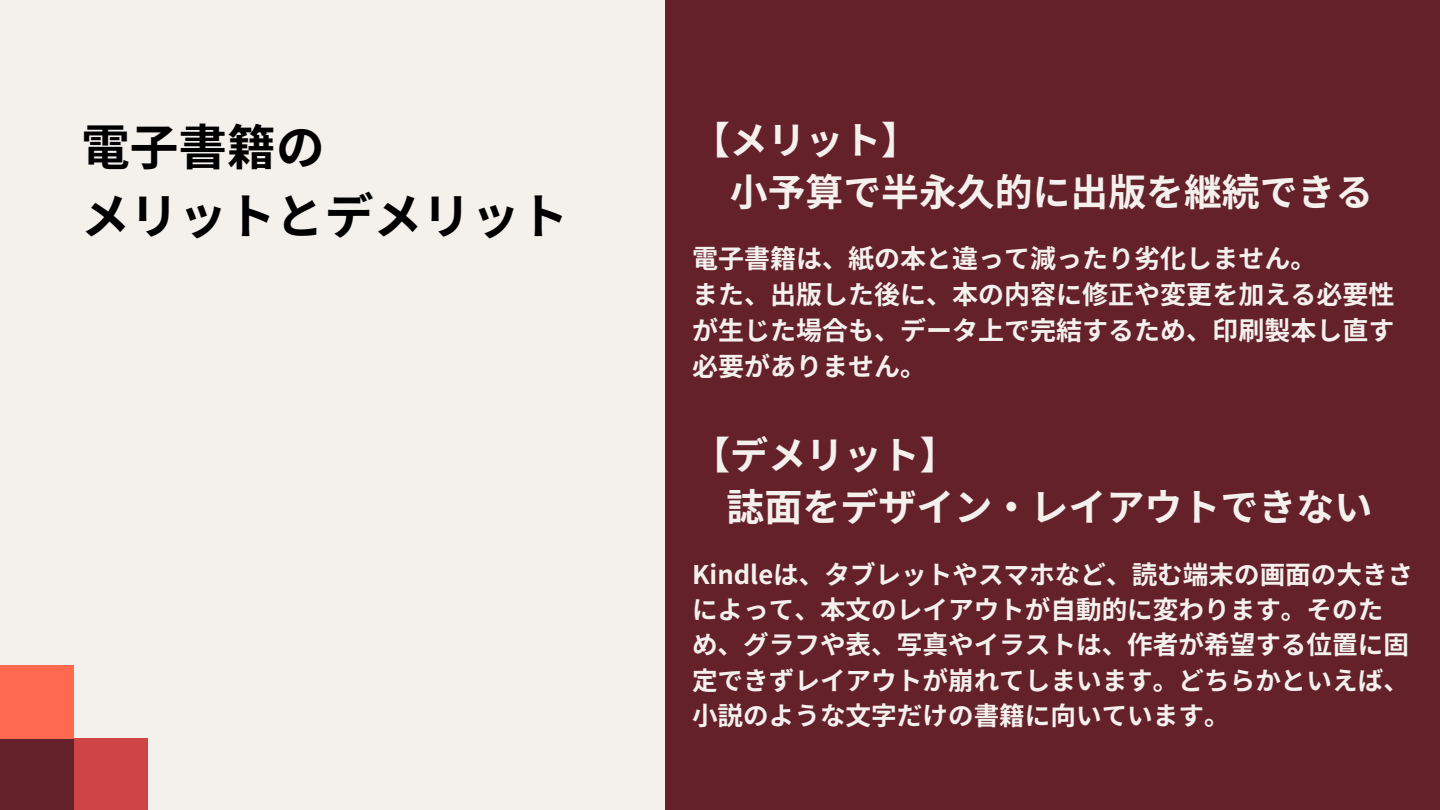
<style>
.page{position:relative;width:1440px;height:810px;background:#f4f1ed}
.page>*{position:absolute;margin:0;border:0;box-sizing:border-box;transform-origin:0 0}
.t1{font:700 48.8px "Source Han Sans JP";color:#000}
.t2{font:700 38px "Source Han Sans JP";color:#f4f1ed}
.t3{font:700 37.9px "Source Han Sans JP";color:#f4f1ed}
.t4{font:700 26px/36px "Source Han Sans JP";color:#f4f1ed;text-align:justify}
.t5{font:700 25.6px/35.2px "Source Han Sans JP";color:#f4f1ed}
</style>
<div class="page">
<div style="left:666px;top:0;width:774px;height:810px;background:#65212a"></div>
<div style="left:0;top:738px;width:74px;height:72px;background:#65212a"></div>
<div style="left:74px;top:738px;width:74px;height:72px;background:#cf4545"></div>
<div style="left:0;top:665px;width:74px;height:73px;background:#ff6950"></div>
<p class="t1" style="left:81px;top:109px;width:245px">電子書籍の</p>
<p class="t1" style="left:81px;top:177px;width:489px">メリットとデメリット</p>
<p class="t3" style="left:692px;top:110px;width:229px">【メリット】</p>
<p class="t3" style="left:730px;top:162px;width:645px">小予算で半永久的に出版を継続できる</p>
<p class="t4" style="left:692px;top:239px;width:626px">電子書籍は、紙の本と違って減ったり劣化しません。</p>
<p class="t4" style="left:692px;top:275px;width:704px">また、出版した後に、本の内容に修正や変更を加える必要性が生じた場合も、データ上で完結するため、印刷製本し直す必要がありません。</p>
<p class="t2" style="left:692px;top:425px;width:267px">【デメリット】</p>
<p class="t2" style="left:727px;top:477px;width:647px">誌面をデザイン・レイアウトできない</p>
<p class="t5" style="left:692px;top:555px;width:723px">Kindleは、タブレットやスマホなど、読む端末の画面の大きさによって、本文のレイアウトが自動的に変わります。そのため、グラフや表、写真やイラストは、作者が希望する位置に固定できずレイアウトが崩れてしまいます。どちらかといえば、小説のような文字だけの書籍に向いています。</p>
</div>
